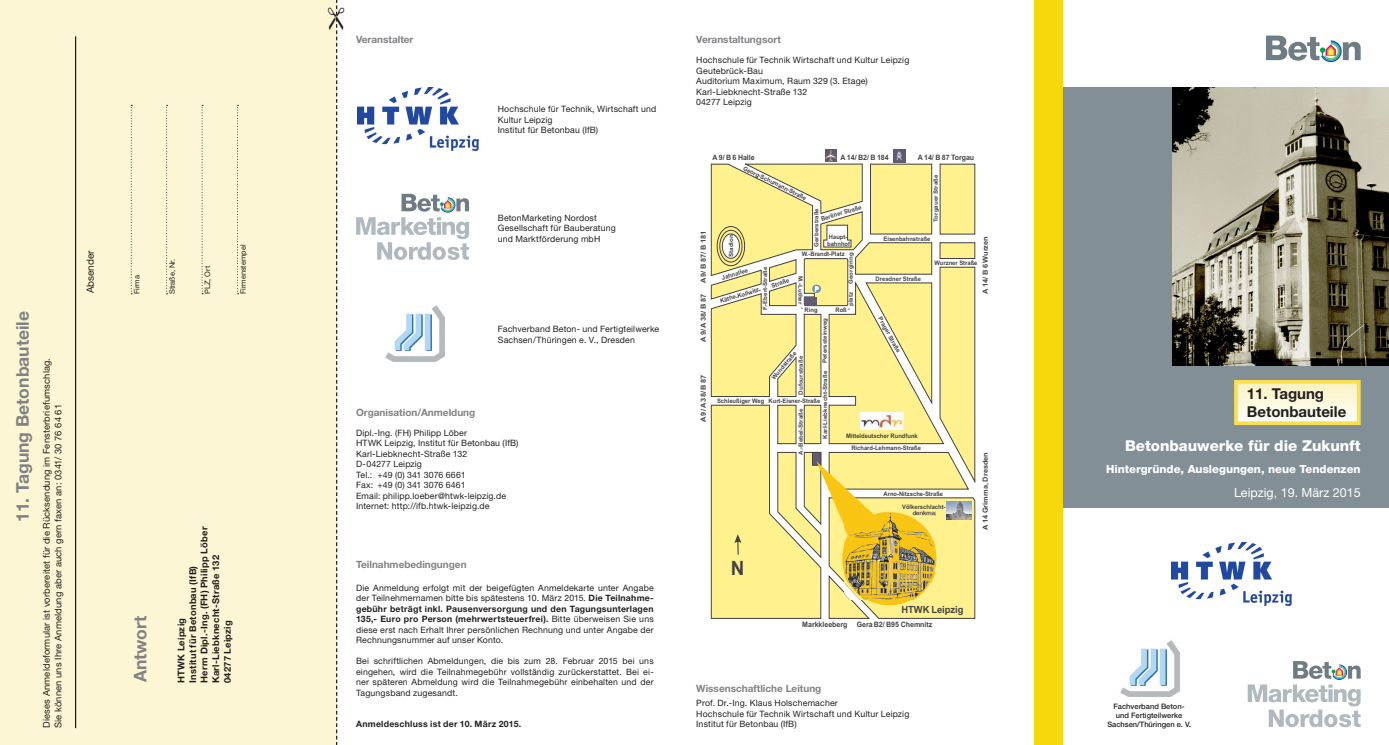
<style>
.page{position:relative;width:1389px;height:745px;background:#fff}
.page>*{position:absolute;margin:0;border:0;box-sizing:border-box;transform-origin:0 0}
.t1{font:700 19.75px "Arial";color:#444342;scale:.95 1}
.t2{font:700 17.5px "Helvetica Neue";color:#808285}
.t3{font:800 15px "Helvetica Neue";color:#fff}
.t4{font:700 15px "Helvetica Neue";color:#231f20}
.t5{font:12.5px "Helvetica Neue";color:#fff}
.t6{font:800 11.25px "Helvetica Neue";color:#fff}
.t7{font:700 10px "Helvetica Neue";color:#808285}
.t8{font:10px "Helvetica Neue";color:#231f20}
.t9{font:700 9.88px "Arial";letter-spacing:-.005em;color:#444342;scale:.95 1}
.Fliesstext{font:9.38px "Helvetica Neue";letter-spacing:.015em;color:#231f20}
.Fliesstext-2{font:700 9.38px "Helvetica Neue";letter-spacing:.025em;color:#231f20}
.Adresse{font:8.75px/10.5px "Helvetica Neue";letter-spacing:.015em;color:#231f20;text-align:justify}
.t10{font:700 8.75px "Helvetica Neue";letter-spacing:.03em;color:#231f20}
.t11{font:500 7.5px "Helvetica Neue";color:#231f20}
.t12{font:7.5px "Helvetica Neue";color:#231f20}
.t13{font:700 7.38px "Arial";color:#444342;scale:.95 1}
.t14{font:700 7px "Arial";letter-spacing:-.005em;color:#444342;scale:1.06 1}
.t15{font:700 6.12px/6.9px "Arial";color:#444342;scale:.95 1}
.t16{font:700 6.12px "Arial";color:#444342;scale:.96 1}
.t17{font:700 6.12px "Arial";color:#444342}
.t18{font:700 6px "Arial";color:#444342}
.t19{font:700 5.88px "Arial";color:#444342;scale:1.05 1}
.t20{font:700 5.88px "Arial";color:#444342}
.t21{font:700 5.88px "Arial";color:#444342;scale:1.06 1}
.s1{font-weight:700}
</style>
<div class="page">
<svg style="left:356px;top:194px;width:113px;height:66px"></svg>
<div style="left:1063px;top:88px;width:326px;height:419px;background:#828f96"></div>
<div style="left:1035px;top:0;width:28px;height:744px;background:#f6d90a"></div>
<svg style="left:1266px;top:35px;width:95px;height:27px"></svg>
<div style="left:0;top:0;width:337px;height:744px;background:#fcf6d4"></div>
<hr style="left:75px;top:36px;width:1px;height:691px;background:#231f20">
<svg style="left:131px;top:105px;width:1px;height:189px"></svg>
<svg style="left:166px;top:105px;width:2px;height:189px"></svg>
<svg style="left:202px;top:105px;width:1px;height:189px"></svg>
<svg style="left:237px;top:105px;width:2px;height:189px"></svg>
<img style="left:1173px;top:88px;width:216px;height:278px">
<svg style="left:1239px;top:385px;width:117px;height:35px;background:#fcf8dd"></svg>
<div style="left:1234px;top:380px;width:127px;height:45px;border:4px solid #f8e050"></div>
<img style="left:1120px;top:640px;width:60px;height:57px">
<img style="left:1171px;top:542px;width:121px;height:62px">
<img style="left:385px;top:305px;width:60px;height:57px">
<img style="left:358px;top:88px;width:120px;height:62px">
<svg style="left:1248px;top:661px;width:113px;height:65px"></svg>
<svg style="left:336px;top:0;width:2px;height:744px"></svg>
<svg style="left:711px;top:149px;width:264px;height:469px"></svg>
<p class="t2" style="left:12px;top:522px;width:212px;rotate:-90deg">11. Tagung Betonbauteile</p>
<p class="Fliesstext" style="left:41px;top:727px;width:371px;rotate:-90deg">Dieses Anmeldeformular ist vorbereitet für die Rücksendung im Fensterbriefumschlag.</p>
<p class="Fliesstext" style="left:53px;top:727px;width:325px;rotate:-90deg">Sie können uns Ihre Anmeldung aber auch gern faxen an: 0341/ 30 76 64 61</p>
<p class="t8" style="left:84px;top:293px;width:44px;rotate:-90deg">Absender</p>
<p class="t12" style="left:132px;top:294px;width:20px;rotate:-90deg">Firma</p>
<p class="t12" style="left:168px;top:294px;width:37px;rotate:-90deg">Straße, Nr.</p>
<p class="t12" style="left:203px;top:294px;width:30px;rotate:-90deg">PLZ, Ort</p>
<p class="t12" style="left:239px;top:294px;width:51px;rotate:-90deg">Firmenstempel</p>
<p class="t2" style="left:129px;top:682px;width:68px;rotate:-90deg">Antwort</p>
<p class="Fliesstext-2" style="left:198px;top:682px;width:158px;rotate:-90deg">Herrn Dipl.-Ing. (FH) Philipp Löber</p>
<p class="Fliesstext-2" style="left:210px;top:682px;width:130px;rotate:-90deg">Karl-Liebknecht-Straße 132</p>
<p class="Fliesstext-2" style="left:187px;top:682px;width:119px;rotate:-90deg">Institut für Betonbau (IfB)</p>
<p class="Fliesstext-2" style="left:175px;top:682px;width:67px;rotate:-90deg">HTWK Leipzig</p>
<p class="Fliesstext-2" style="left:222px;top:682px;width:64px;rotate:-90deg">04277 Leipzig</p>
<p class="t7" style="left:356px;top:34px;width:59px">Veranstalter</p>
<p class="Adresse" style="left:498px;top:103px;width:160px">Hochschule für Technik, Wirtschaft und</p>
<p class="Adresse" style="left:498px;top:114px;width:56px">Kultur Leipzig</p>
<p class="Adresse" style="left:498px;top:124px;width:102px">Institut für Betonbau (IfB)</p>
<p class="Adresse" style="left:498px;top:212px;width:101px">BetonMarketing Nordost</p>
<p class="Adresse" style="left:498px;top:222px;width:119px">Gesellschaft für Bauberatung</p>
<p class="Adresse" style="left:498px;top:233px;width:104px">und Marktförderung mbH</p>
<p class="Adresse" style="left:498px;top:323px;width:163px">Fachverband Beton- und Fertigteilwerke</p>
<p class="Adresse" style="left:498px;top:334px;width:139px">Sachsen/Thüringen e. V., Dresden</p>
<p class="t7" style="left:356px;top:405px;width:121px">Organisation/Anmeldung</p>
<p class="Adresse" style="left:356px;top:427px;width:113px">Dipl.-Ing. (FH) Philipp Löber</p>
<p class="Adresse" style="left:356px;top:437px;width:164px">HTWK Leipzig, Institut für Betonbau (IfB)</p>
<p class="Adresse" style="left:356px;top:448px;width:113px">Karl-Liebknecht-Straße 132</p>
<p class="Adresse" style="left:356px;top:458px;width:67px">D-04277 Leipzig</p>
<p class="Adresse" style="left:356px;top:469px;width:111px">Tel.: +49 (0) 341 3076 6661</p>
<p class="Adresse" style="left:356px;top:479px;width:111px">Fax: +49 (0) 341 3076 6461</p>
<p class="Adresse" style="left:356px;top:490px;width:151px">Email: philipp.loeber@htwk-leipzig.de</p>
<p class="Adresse" style="left:356px;top:500px;width:135px">Internet: http://ifb.htwk-leipzig.de</p>
<p class="t7" style="left:356px;top:557px;width:112px">Teilnahmebedingungen</p>
<p class="Adresse" style="left:356px;top:581px;width:299px">Die Anmeldung erfolgt mit der beigefügten Anmeldekarte unter Angabe der Teilnehmernamen bitte bis spätestens 10. März 2015. <span class="s1">Die Teilnahme&shy;gebühr beträgt inkl. Pausenversorgung und den Tagungsunterlagen 135,- Euro pro Person (mehrwertsteuerfrei).</span> Bitte überweisen Sie uns diese erst nach Erhalt Ihrer persönlichen Rechnung und unter Angabe der Rechnungsnummer auf unser Konto.</p>
<p class="Adresse" style="left:356px;top:655px;width:299px">Bei schriftlichen Abmeldungen, die bis zum 28. Februar 2015 bei uns eingehen, wird die Teilnahmegebühr vollständig zurückerstattet. Bei ei&shy;ner späteren Abmeldung wird die Teilnahmegebühr einbehalten und der Tagungsband zugesandt.</p>
<p class="t10" style="left:356px;top:718px;width:167px">Anmeldeschluss ist der 10. März 2015.</p>
<p class="t7" style="left:696px;top:34px;width:86px">Veranstaltungsort</p>
<p class="Adresse" style="left:696px;top:55px;width:215px">Hochschule für Technik Wirtschaft und Kultur Leipzig</p>
<p class="Adresse" style="left:696px;top:65px;width:68px">Geutebrück-Bau</p>
<p class="Adresse" style="left:696px;top:76px;width:173px">Auditorium Maximum, Raum 329 (3. Etage)</p>
<p class="Adresse" style="left:696px;top:86px;width:113px">Karl-Liebknecht-Straße 132</p>
<p class="Adresse" style="left:696px;top:97px;width:57px">04277 Leipzig</p>
<p class="t13" style="left:713px;top:153px;width:46px">A 9/ B 6 Halle</p>
<p class="t13" style="left:841px;top:153px;width:52px">A 14/ B2/ B 184</p>
<p class="t13" style="left:918px;top:153px;width:61px">A 14/ B 87 Torgau</p>
<p class="t14" style="left:699px;top:283px;width:51px;rotate:-90deg">A 9/ B 87/ B 181</p>
<p class="t14" style="left:699px;top:341px;width:46px;rotate:-90deg">A 9/ A 38/ B 87</p>
<p class="t14" style="left:699px;top:422px;width:46px;rotate:-90deg">A 9/ A 38/ B 87</p>
<p class="t17" style="left:745px;top:164px;width:71px;rotate:26deg">G eorg-Schum ann-Straße</p>
<p class="t21" style="left:728px;top:256px;width:22px;rotate:-90deg">Stadion</p>
<p class="t19" style="left:762px;top:310px;width:43px;rotate:-90deg">F.-Ebert-Straße</p>
<p class="t16" style="left:721px;top:274px;width:29px;rotate:-17deg">Jahnallee</p>
<p class="t16" style="left:719px;top:297px;width:47px;rotate:-17deg">Käthe-Kollwitz-</p>
<p class="t16" style="left:771px;top:282px;width:20px;rotate:-17deg">Straße</p>
<p class="t15" style="left:820px;top:215px;width:46px;rotate:-16deg">Berliner Straße</p>
<p class="t19" style="left:813px;top:247px;width:38px;rotate:-90deg">Gerberstraße</p>
<p class="t15" style="left:827px;top:233px;width:26px">Haupt&shy;bahnhof</p>
<p class="t15" style="left:802px;top:251px;width:47px">W.-Brandt-Platz</p>
<p class="t19" style="left:847px;top:284px;width:31px;rotate:-90deg">Georgiring</p>
<p class="t19" style="left:804px;top:276px;width:28px;rotate:90deg">M.-Luther</p>
<p class="t19" style="left:847px;top:306px;width:15px;rotate:-90deg">platz</p>
<p class="t15" style="left:805px;top:306px;width:15px">Ring</p>
<p class="t15" style="left:835px;top:306px;width:13px">Roß</p>
<p class="t19" style="left:932px;top:222px;width:46px;rotate:-90deg">Torgauer Straße</p>
<p class="t15" style="left:883px;top:235px;width:51px">Eisenbahnstraße</p>
<p class="t15" style="left:876px;top:275px;width:49px">Dresdner Straße</p>
<p class="t14" style="left:981px;top:293px;width:56px;rotate:-90deg">A 14/ B 6 Wurzen</p>
<p class="t15" style="left:935px;top:259px;width:47px">Wurzner Straße</p>
<p class="t19" style="left:821px;top:363px;width:45px;rotate:-90deg">Peterssteinweg</p>
<p class="t19" style="left:822px;top:438px;width:66px;rotate:-90deg">Karl-Liebknecht-Straße</p>
<p class="t18" style="left:770px;top:376px;width:36px;rotate:-49deg">Wundstraße</p>
<p class="t19" style="left:797px;top:394px;width:38px;rotate:-90deg">Dufourstraße</p>
<p class="t15" style="left:717px;top:397px;width:110px">Schleußiger Weg Kurt-Eisner-Straße</p>
<p class="t19" style="left:797px;top:454px;width:45px;rotate:-90deg">A.-Bebel-Straße</p>
<p class="t20" style="left:883px;top:315px;width:41px;rotate:61deg">Prager Straße</p>
<p class="t15" style="left:846px;top:432px;width:77px">Mitteldeutscher Rundfunk</p>
<p class="t15" style="left:851px;top:444px;width:75px">Richard-Lehmann-Straße</p>
<p class="t15" style="left:884px;top:490px;width:64px">Arno-Nitzsche-Straße</p>
<p class="t15" style="left:902px;top:503px;width:47px">Völkerschlacht-</p>
<p class="t14" style="left:981px;top:529px;width:75px;rotate:-90deg">A 14 Grimma, Dresden</p>
<p class="t1" style="left:731px;top:556px;width:16px">N</p>
<p class="t9" style="left:901px;top:603px;width:67px">HTWK Leipzig</p>
<p class="t13" style="left:802px;top:619px;width:138px">Markkleeberg Gera B2/ B95 Chemnitz</p>
<p class="t7" style="left:696px;top:681px;width:127px">Wissenschaftliche Leitung</p>
<p class="Adresse" style="left:696px;top:697px;width:143px">Prof. Dr.-Ing. Klaus Holschemacher</p>
<p class="Adresse" style="left:696px;top:707px;width:215px">Hochschule für Technik Wirtschaft und Kultur Leipzig</p>
<p class="Adresse" style="left:696px;top:718px;width:102px">Institut für Betonbau (IfB)</p>
<p class="t4" style="left:1247px;top:384px;width:79px">11. Tagung</p>
<p class="t4" style="left:1247px;top:402px;width:101px">Betonbauteile</p>
<p class="t3" style="left:1125px;top:436px;width:237px">Betonbauwerke für die Zukunft</p>
<p class="t6" style="left:1106px;top:462px;width:256px">Hintergründe, Auslegungen, neue Tendenzen</p>
<p class="t5" style="left:1234px;top:485px;width:128px">Leipzig, 19. März 2015</p>
<p class="t11" style="left:1113px;top:701px;width:73px">Fachverband Beton-</p>
<p class="t11" style="left:1116px;top:710px;width:68px">und Fertigteilwerke</p>
<p class="t11" style="left:1107px;top:719px;width:85px">Sachsen/Thüringen e. V.</p>
</div>
